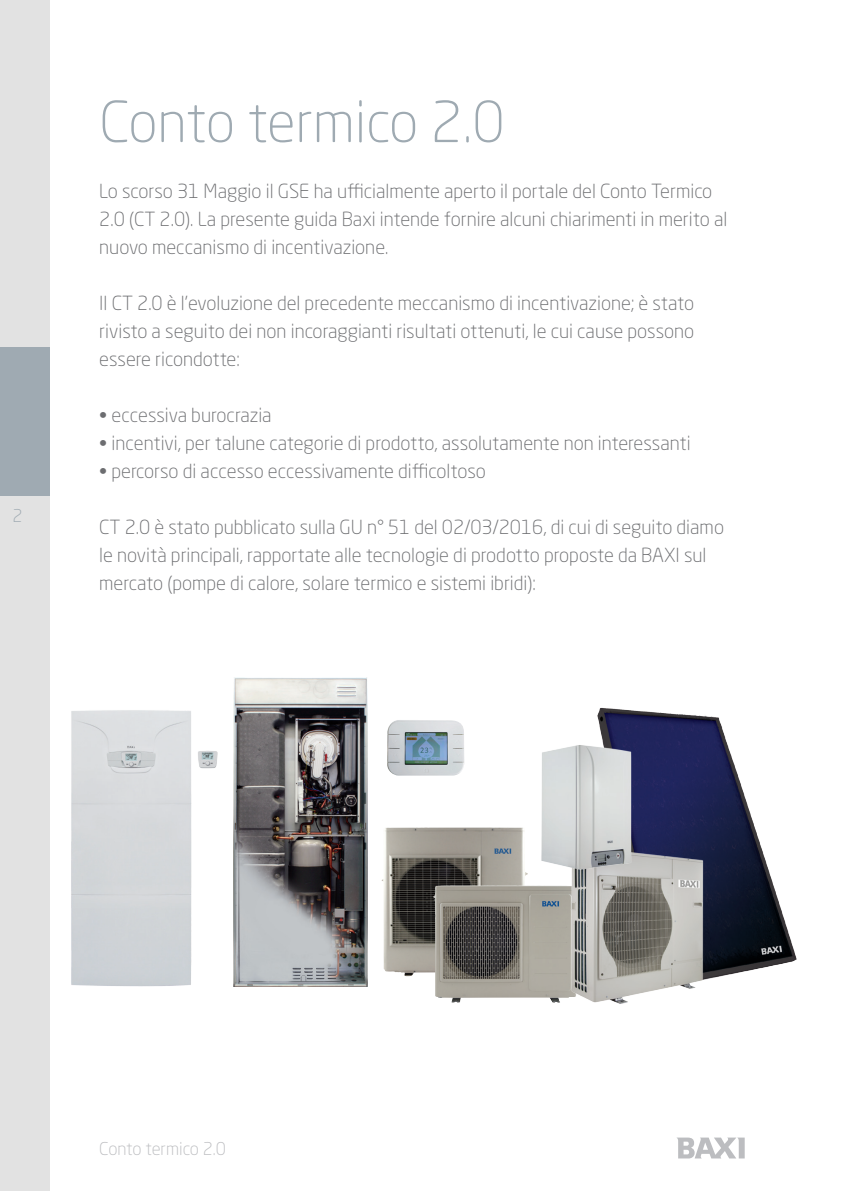
<style>
.page{position:relative;width:844px;height:1191px;background:#fff}
.page>*{position:absolute;margin:0;border:0;box-sizing:border-box;transform-origin:0 0}
.t1{font:300 56px "Neo Sans Pro";letter-spacing:-.01em;color:#9faab2}
.t2{font:300 19.25px/28px "Neo Sans Pro";color:#6c6d70}
.t3{font:300 17.5px "Neo Sans Pro";letter-spacing:-.01em;color:#bcbdc0}
.t4{font:300 17.5px "Neo Sans Pro";color:#9faab2}
</style>
<div class="page">
<div style="left:0;top:0;width:50px;height:1191px;background:#e2e2e2"></div>
<div style="left:0;top:347px;width:50px;height:149px;background:#9faab2"></div>
<svg style="left:677px;top:1137px;width:67px;height:21px"></svg>
<img style="left:233px;top:677px;width:134px;height:309px">
<img style="left:387px;top:720px;width:77px;height:55px">
<img style="left:71px;top:704px;width:163px;height:283px">
<img style="left:381px;top:827px;width:147px;height:149px">
<img style="left:597px;top:707px;width:200px;height:273px">
<img style="left:433px;top:885px;width:133px;height:117px">
<img style="left:566px;top:847px;width:140px;height:157px">
<img style="left:541px;top:742px;width:92px;height:129px">
<p class="t4" style="left:12px;top:505px;width:12px">2</p>
<h1 class="t1" style="left:99px;top:88px;width:407px">Conto termico 2.0</h1>
<p class="t2" style="left:99px;top:177px;width:629px">Lo scorso 31 Maggio il GSE ha ufficialmente aperto il portale del Conto Termico<br>2.0 (CT 2.0). La presente guida Baxi intende fornire alcuni chiarimenti in merito al nuovo meccanismo di incentivazione.</p>
<p class="t2" style="left:99px;top:289px;width:596px;text-align:justify">Il CT 2.0 è l’evoluzione del precedente meccanismo di incentivazione; è stato rivisto a seguito dei non incoraggianti risultati ottenuti, le cui cause possono essere ricondotte:</p>
<p class="t2" style="left:99px;top:401px;width:174px">• eccessiva burocrazia</p>
<p class="t2" style="left:99px;top:429px;width:592px">• incentivi, per talune categorie di prodotto, assolutamente non interessanti</p>
<p class="t2" style="left:99px;top:457px;width:388px">• percorso di accesso eccessivamente difficoltoso</p>
<p class="t2" style="left:99px;top:513px;width:626px">CT 2.0 è stato pubblicato sulla GU n° 51 del 02/03/2016, di cui di seguito diamo le novità principali, rapportate alle tecnologie di prodotto proposte da BAXI sul mercato (pompe di calore, solare termico e sistemi ibridi):</p>
<p class="t3" style="left:99px;top:1137px;width:128px">Conto termico 2.0</p>
</div>
